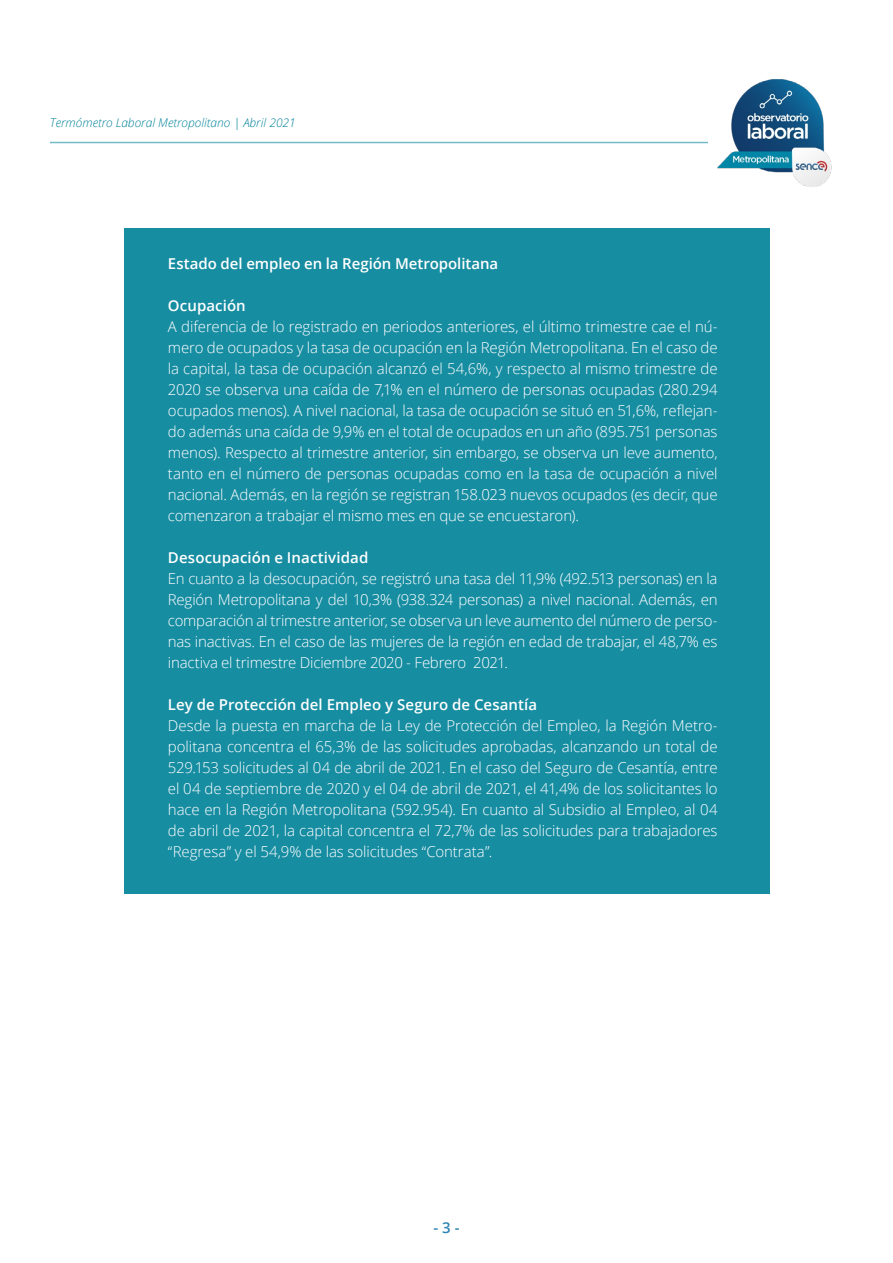
<style>
.page{position:relative;width:893px;height:1263px;background:#fff}
.page>*{position:absolute;margin:0;border:0;box-sizing:border-box;transform-origin:0 0}
.t1{font:300 15px/21px "Open Sans";letter-spacing:-.005em;color:#fff;text-align:justify}
.t2{font:600 15px "Open Sans";letter-spacing:.005em;color:#fff}
.t3{font:600 15px "Open Sans";color:#3085b3}
.t4{font:italic 300 12px "Open Sans";color:#008299}
</style>
<div class="page">
<img style="left:703px;top:79px;width:129px;height:108px">
<hr style="left:50px;top:142px;width:658px;height:1px;background:#008299">
<div style="left:124px;top:229px;width:646px;height:665px;background:#178da2"></div>
<p class="t4" style="left:50px;top:115px;width:247px">Termómetro Laboral Metropolitano | Abril 2021</p>
<p class="t2" style="left:168px;top:253px;width:332px">Estado del empleo en la Región Metropolitana</p>
<p class="t2" style="left:168px;top:295px;width:79px">Ocupación</p>
<p class="t1" style="left:168px;top:315px;width:551px">A diferencia de lo registrado en periodos anteriores, el último trimestre cae el nú&shy;mero de ocupados y la tasa de ocupación en la Región Metropolitana. En el caso de la capital, la tasa de ocupación alcanzó el 54,6%, y respecto al mismo trimestre de 2020 se observa una caída de 7,1% en el número de personas ocupadas (280.294 ocupados menos). A nivel nacional, la tasa de ocupación se situó en 51,6%, reflejan&shy;do además una caída de 9,9% en el total de ocupados en un año (895.751 personas menos). Respecto al trimestre anterior, sin embargo, se observa un leve aumento, tanto en el número de personas ocupadas como en la tasa de ocupación a nivel nacional. Además, en la región se registran 158.023 nuevos ocupados (es decir, que comenzaron a trabajar el mismo mes en que se encuestaron).</p>
<p class="t2" style="left:168px;top:547px;width:202px">Desocupación e Inactividad</p>
<p class="t1" style="left:168px;top:567px;width:551px">En cuanto a la desocupación, se registró una tasa del 11,9% (492.513 personas) en la Región Metropolitana y del 10,3% (938.324 personas) a nivel nacional. Además, en comparación al trimestre anterior, se observa un leve aumento del número de perso&shy;nas inactivas. En el caso de las mujeres de la región en edad de trabajar, el 48,7% es inactiva el trimestre Diciembre 2020 - Febrero 2021.</p>
<p class="t2" style="left:168px;top:694px;width:371px">Ley de Protección del Empleo y Seguro de Cesantía</p>
<p class="t1" style="left:168px;top:714px;width:551px">Desde la puesta en marcha de la Ley de Protección del Empleo, la Región Metro&shy;politana concentra el 65,3% de las solicitudes aprobadas, alcanzando un total de 529.153 solicitudes al 04 de abril de 2021. En el caso del Seguro de Cesantía, entre el 04 de septiembre de 2020 y el 04 de abril de 2021, el 41,4% de los solicitantes lo hace en la Región Metropolitana (592.954). En cuanto al Subsidio al Empleo, al 04 de abril de 2021, la capital concentra el 72,7% de las solicitudes para trabajadores “Regresa” y el 54,9% de las solicitudes “Contrata”.</p>
<p class="t3" style="left:433px;top:1217px;width:28px">- 3 -</p>
</div>
